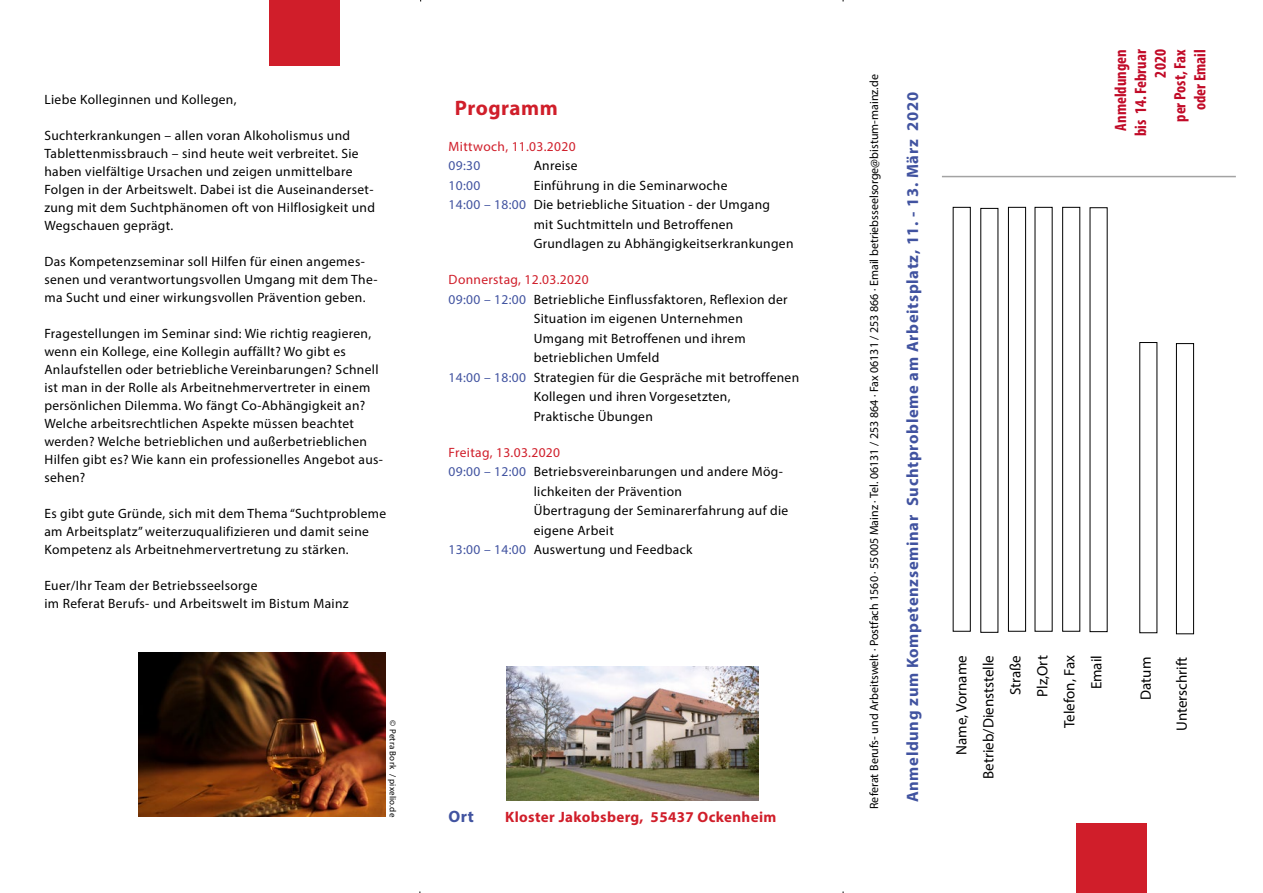
<style>
.page{position:relative;width:1263px;height:893px;background:#fff}
.page>*{position:absolute;margin:0;border:0;box-sizing:border-box;transform-origin:0 0}
.t1{font:700 21px "Myriad Pro";letter-spacing:.025em;color:#d01e2a}
.t2{font:700 16.5px "Myriad Pro";letter-spacing:.04em;color:#4153a0}
.t3{font:700 condensed 16.5px/19.8px "Myriad Pro";color:#c10a27;text-align:right}
.t4{font:15px/27px "Myriad Pro";color:#000;text-align:right}
.t5{font:700 15px "Myriad Pro";letter-spacing:.025em;color:#d01e2a}
.t6{font:13.5px/18px "Myriad Pro";letter-spacing:.025em;color:#000}
.t7{font:13.5px "Myriad Pro";letter-spacing:.025em;color:#d01e2a}
.t8{font:13.5px "Myriad Pro";letter-spacing:.025em;color:#4153a0}
.t9{font:12px "Myriad Pro";color:#000}
.t10{font:9px "Myriad Pro";letter-spacing:.025em;color:#000}
.s1{color:#4153a0}
</style>
<div class="page">
<div style="left:1076px;top:823px;width:71px;height:70px;background:#d01e2a"></div>
<div style="left:269px;top:0;width:71px;height:66px;background:#d01e2a"></div>
<hr style="left:942px;top:176px;width:294px;height:1px;background:#a3a3a3">
<div style="left:1008px;top:207px;width:18px;height:424px;border:1px solid #000"></div>
<div style="left:1062px;top:207px;width:18px;height:424px;border:1px solid #000"></div>
<div style="left:1176px;top:343px;width:18px;height:291px;border:1px solid #000"></div>
<img style="left:506px;top:666px;width:252px;height:134px">
<img style="left:139px;top:652px;width:247px;height:164px">
<p class="t6" style="left:44px;top:90px;width:194px">Liebe Kolleginnen und Kollegen,</p>
<p class="t6" style="left:44px;top:126px;width:332px">Suchterkrankungen – allen voran Alkoholismus und Tablettenmissbrauch – sind heute weit verbreitet. Sie haben vielfältige Ursachen und zeigen unmittelbare Folgen in der Arbeitswelt. Dabei ist die Auseinanderset&shy;zung mit dem Suchtphänomen oft von Hilflosigkeit und Wegschauen geprägt.</p>
<p class="t6" style="left:44px;top:252px;width:335px">Das Kompetenzseminar soll Hilfen für einen angemes&shy;senen und verantwortungsvollen Umgang mit dem The&shy;ma Sucht und einer wirkungsvollen Prävention geben.</p>
<p class="t6" style="left:44px;top:324px;width:340px">Fragestellungen im Seminar sind: Wie richtig reagieren, wenn ein Kollege, eine Kollegin auffällt? Wo gibt es Anlaufstellen oder betriebliche Vereinbarungen? Schnell ist man in der Rolle als Arbeitnehmervertreter in einem persönlichen Dilemma. Wo fängt Co-Abhängigkeit an?<br>Welche arbeitsrechtlichen Aspekte müssen beachtet werden? Welche betrieblichen und außerbetrieblichen Hilfen gibt es? Wie kann ein professionelles Angebot aus&shy;sehen?</p>
<p class="t6" style="left:44px;top:504px;width:343px">Es gibt gute Gründe, sich mit dem Thema “Suchtprobleme am Arbeitsplatz” weiterzuqualifizieren und damit seine<br>Kompetenz als Arbeitnehmervertretung zu stärken.</p>
<p class="t6" style="left:44px;top:576px;width:306px">Euer/Ihr Team der Betriebsseelsorge<br>im Referat Berufs- und Arbeitswelt im Bistum Mainz</p>
<p class="t10" style="left:399px;top:720px;width:98px;rotate:90deg">© Petra Bork / pixelio.de</p>
<h1 class="t1" style="left:455px;top:94px;width:104px">Programm</h1>
<p class="t7" style="left:449px;top:138px;width:129px">Mittwoch, 11.03.2020</p>
<p class="t8" style="left:449px;top:157px;width:33px">09:30</p>
<p class="t6" style="left:534px;top:156px;width:46px">Anreise</p>
<p class="t8" style="left:449px;top:177px;width:33px">10:00</p>
<p class="t6" style="left:534px;top:176px;width:195px">Einführung in die Seminarwoche</p>
<p class="t6" style="left:449px;top:195px;width:323px"><span class="s1">14:00 – 18:00</span> Die betriebliche Situation - der Umgang</p>
<p class="t6" style="left:534px;top:215px;width:201px">mit Suchtmitteln und Betroffenen</p>
<p class="t6" style="left:534px;top:234px;width:261px">Grundlagen zu Abhängigkeitserkrankungen</p>
<p class="t7" style="left:449px;top:271px;width:142px">Donnerstag, 12.03.2020</p>
<p class="t6" style="left:449px;top:290px;width:340px"><span class="s1">09:00 – 12:00</span> Betriebliche Einflussfaktoren, Reflexion der</p>
<p class="t6" style="left:534px;top:309px;width:211px">Situation im eigenen Unternehmen</p>
<p class="t6" style="left:534px;top:329px;width:213px">Umgang mit Betroffenen und ihrem</p>
<p class="t6" style="left:534px;top:348px;width:127px">betrieblichen Umfeld</p>
<p class="t6" style="left:449px;top:368px;width:352px"><span class="s1">14:00 – 18:00</span> Strategien für die Gespräche mit betroffenen</p>
<p class="t6" style="left:534px;top:387px;width:198px">Kollegen und ihren Vorgesetzten,</p>
<p class="t6" style="left:534px;top:407px;width:121px">Praktische Übungen</p>
<p class="t7" style="left:449px;top:444px;width:113px">Freitag, 13.03.2020</p>
<p class="t6" style="left:449px;top:462px;width:336px"><span class="s1">09:00 – 12:00</span> Betriebsvereinbarungen und andere Mög-</p>
<p class="t6" style="left:534px;top:482px;width:150px">lichkeiten der Prävention</p>
<p class="t6" style="left:534px;top:501px;width:256px">Übertragung der Seminarerfahrung auf die</p>
<p class="t6" style="left:534px;top:521px;width:82px">eigene Arbeit</p>
<p class="t6" style="left:449px;top:540px;width:245px"><span class="s1">13:00 – 14:00</span> Auswertung und Feedback</p>
<p class="t2" style="left:449px;top:805px;width:27px">Ort</p>
<p class="t5" style="left:505px;top:807px;width:273px">Kloster Jakobsberg, 55437 Ockenheim</p>
<p class="t9" style="left:866px;top:809px;width:736px;rotate:-90deg">Referat Berufs- und Arbeitswelt · Postfach 1560 · 55005 Mainz · Tel. 06131 / 253 864 · Fax 06131 / 253 866 · Email betriebsseelsorge@bistum-mainz.de</p>
<p class="t2" style="left:902px;top:802px;width:712px;rotate:-90deg">Anmeldung zum Kompetenzseminar Suchtprobleme am Arbeitsplatz, 11. - 13. März 2020</p>
<p class="t3" style="left:1110px;top:136px;width:88px;rotate:-90deg">Anmeldungen bis 14. Februar<br>2020<br>per Post, Fax oder Email</p>
<p class="t4" style="left:947px;top:779px;width:125px;rotate:-90deg">Name, Vorname<br>Betrieb/Dienststelle<br>Straße<br>Plz,Ort<br>Telefon, Fax<br>Email</p>
<p class="t4" style="left:1132px;top:700px;width:44px;rotate:-90deg">Datum</p>
<p class="t4" style="left:1168px;top:731px;width:76px;rotate:-90deg">Unterschrift</p>
</div>
